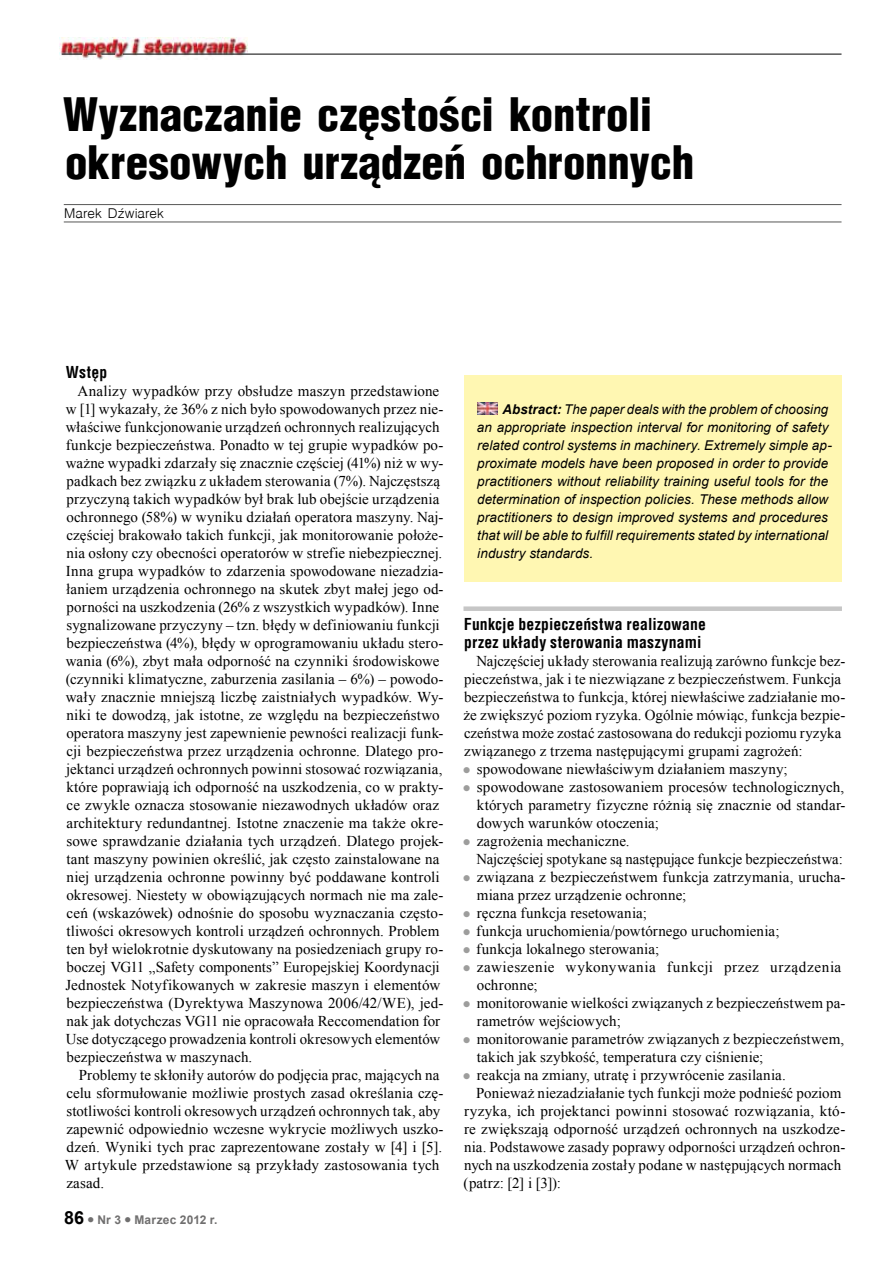
<style>
.page{position:relative;width:893px;height:1263px;background:#fff}
.page>*{position:absolute;margin:0;border:0;box-sizing:border-box;transform-origin:0 0}
.t1{font:900 45px/48px "Switzerland Cond";color:#000}
.t2{font:700 15.75px/18px "Switzerland Condensed";letter-spacing:.01em;color:#000}
.t3{font:15px/18px "Times New Roman";letter-spacing:.01em;color:#000}
.t4{font:15px "Times New Roman";letter-spacing:.035em;color:#000}
.t5{font:italic 13.5px/18px "Arial";letter-spacing:.005em;color:#000}
.t6{font:300 13.5px "Switzerland";letter-spacing:.005em;color:#000}
.t7{font:700 12px "Arial";letter-spacing:.02em;color:#706f6f}
.s1{font-size:18px;color:#000}
.s2{font-weight:700}
</style>
<div class="page">
<img style="left:60px;top:38px;width:187px;height:22px">
<svg style="left:62px;top:54px;width:20px;height:1px"></svg>
<svg style="left:88px;top:54px;width:27px;height:1px"></svg>
<hr style="left:123px;top:54px;width:718px;height:1px;background:#000">
<div style="left:463px;top:606px;width:379px;height:5px;background:#c6c6c6"></div>
<hr style="left:64px;top:204px;width:777px;height:1px;background:#575756">
<hr style="left:64px;top:222px;width:777px;height:1px;background:#575756">
<div style="left:464px;top:374px;width:378px;height:207px;background:#fff7b2"></div>
<img style="left:478px;top:402px;width:19px;height:12px">
<h1 class="t1" style="left:63px;top:89px;width:633px">Wyznaczanie częstości kontroli okresowych urządzeń ochronnych</h1>
<p class="t6" style="left:64px;top:205px;width:101px">Marek Dźwiarek</p>
<p class="t2" style="left:66px;top:363px;width:43px">Wstęp</p>
<p class="t3" style="left:65px;top:382px;width:380px;text-indent:12px">Analizy wypadków przy obsłudze maszyn przedstawione w [1] wykazały, że 36% z nich było spowodowanych przez nie&shy;właściwe funkcjonowanie urządzeń ochronnych realizujących funkcje bezpieczeństwa. Ponadto w tej grupie wypadków po&shy;ważne wypadki zdarzały się znacznie częściej (41%) niż w wy&shy;padkach bez związku z układem sterowania (7%). Najczęstszą przyczyną takich wypadków był brak lub obejście urządzenia ochronnego (58%) w wyniku działań operatora maszyny. Naj&shy;częściej brakowało takich funkcji, jak monitorowanie położe&shy;nia osłony czy obecności operatorów w strefie niebezpiecznej.<br>Inna grupa wypadków to zdarzenia spowodowane niezadzia&shy;łaniem urządzenia ochronnego na skutek zbyt małej jego od&shy;porności na uszkodzenia (26% z wszystkich wypadków). Inne sygnalizowane przyczyny – tzn. błędy w definiowaniu funkcji bezpieczeństwa (4%), błędy w oprogramowaniu układu stero&shy;wania (6%), zbyt mała odporność na czynniki środowiskowe (czynniki klimatyczne, zaburzenia zasilania – 6%) – powodo&shy;wały znacznie mniejszą liczbę zaistniałych wypadków. Wy&shy;niki te dowodzą, jak istotne, ze względu na bezpieczeństwo operatora maszyny jest zapewnienie pewności realizacji funk&shy;cji bezpieczeństwa przez urządzenia ochronne. Dlatego pro&shy;jektanci urządzeń ochronnych powinni stosować rozwiązania, które poprawiają ich odporność na uszkodzenia, co w prakty&shy;ce zwykle oznacza stosowanie niezawodnych układów oraz architektury redundantnej. Istotne znaczenie ma także okre&shy;sowe sprawdzanie działania tych urządzeń. Dlatego projek&shy;tant maszyny powinien określić, jak często zainstalowane na niej urządzenia ochronne powinny być poddawane kontroli okresowej. Niestety w obowiązujących normach nie ma zale&shy;ceń (wskazówek) odnośnie do sposobu wyznaczania często&shy;tliwości okresowych kontroli urządzeń ochronnych. Problem ten był wielokrotnie dyskutowany na posiedzeniach grupy ro&shy;boczej VG11 „Safety components” Europejskiej Koordynacji Jednostek Notyfikowanych w zakresie maszyn i elementów bezpieczeństwa (Dyrektywa Maszynowa 2006/42/WE), jed&shy;nak jak dotychczas VG11 nie opracowała Reccomendation for Use dotyczącego prowadzenia kontroli okresowych elementów bezpieczeństwa w maszynach.</p>
<p class="t3" style="left:65px;top:1066px;width:380px;text-indent:14px">Problemy te skłoniły autorów do podjęcia prac, mających na celu sformułowanie możliwie prostych zasad określania czę&shy;stotliwości kontroli okresowych urządzeń ochronnych tak, aby zapewnić odpowiednio wczesne wykrycie możliwych uszko&shy;dzeń. Wyniki tych prac zaprezentowane zostały w [4] i [5].<br>W artykule przedstawione są przykłady zastosowania tych zasad.</p>
<p class="t7" style="left:64px;top:1212px;width:155px"><span class="s1">86</span> ● Nr 3 ● Marzec 2012 r.</p>
<p class="t5" style="left:477px;top:400px;width:356px;text-indent:26px"><span class="s2">Abstract:</span> The paper deals with the problem of choosing an appropriate inspection interval for monitoring of safety related control systems in machinery. Extremely simple ap&shy;proximate models have been proposed in order to provide practitioners without reliability training useful tools for the determination of inspection policies. These methods allow practitioners to design improved systems and procedures that will be able to fulfill requirements stated by international industry standards.</p>
<p class="t2" style="left:464px;top:615px;width:244px">Funkcje bezpieczeństwa realizowane przez układy sterowania maszynami</p>
<p class="t3" style="left:476px;top:652px;width:370px">Najczęściej układy sterowania realizują zarówno funkcje bez-</p>
<p class="t3" style="left:464px;top:670px;width:379px">pieczeństwa, jak i te niezwiązane z bezpieczeństwem. Funkcja</p>
<p class="t3" style="left:464px;top:688px;width:383px">bezpieczeństwa to funkcja, której niewłaściwe zadziałanie mo-</p>
<p class="t3" style="left:463px;top:706px;width:383px">że zwiększyć poziom ryzyka. Ogólnie mówiąc, funkcja bezpie-</p>
<p class="t3" style="left:464px;top:724px;width:379px">czeństwa może zostać zastosowana do redukcji poziomu ryzyka</p>
<p class="t3" style="left:464px;top:742px;width:340px">związanego z trzema następującymi grupami zagrożeń:</p>
<p class="t3" style="left:477px;top:760px;width:312px">spowodowane niewłaściwym działaniem maszyny;</p>
<p class="t3" style="left:477px;top:778px;width:369px">spowodowane zastosowaniem procesów technologicznych,</p>
<p class="t3" style="left:477px;top:796px;width:370px">których parametry fizyczne różnią się znacznie od standar-</p>
<p class="t3" style="left:477px;top:814px;width:184px">dowych warunków otoczenia;</p>
<p class="t3" style="left:477px;top:832px;width:154px">zagrożenia mechaniczne.</p>
<p class="t3" style="left:476px;top:850px;width:368px">Najczęściej spotykane są następujące funkcje bezpieczeństwa:</p>
<p class="t3" style="left:477px;top:868px;width:370px">związana z bezpieczeństwem funkcja zatrzymania, urucha-</p>
<p class="t3" style="left:477px;top:886px;width:211px">miana przez urządzenie ochronne;</p>
<p class="t3" style="left:477px;top:904px;width:172px">ręczna funkcja resetowania;</p>
<p class="t3" style="left:476px;top:922px;width:305px">funkcja uruchomienia/powtórnego uruchomienia;</p>
<p class="t3" style="left:476px;top:940px;width:185px">funkcja lokalnego sterowania;</p>
<p class="t4" style="left:477px;top:957px;width:366px">zawieszenie wykonywania funkcji przez urządzenia</p>
<p class="t3" style="left:477px;top:976px;width:62px">ochronne;</p>
<p class="t3" style="left:477px;top:994px;width:370px">monitorowanie wielkości związanych z bezpieczeństwem pa-</p>
<p class="t3" style="left:477px;top:1012px;width:146px">rametrów wejściowych;</p>
<p class="t3" style="left:477px;top:1030px;width:369px">monitorowanie parametrów związanych z bezpieczeństwem,</p>
<p class="t3" style="left:477px;top:1048px;width:288px">takich jak szybkość, temperatura czy ciśnienie;</p>
<p class="t3" style="left:477px;top:1066px;width:310px">reakcja na zmiany, utratę i przywrócenie zasilania.</p>
<p class="t3" style="left:476px;top:1084px;width:366px">Ponieważ niezadziałanie tych funkcji może podnieść poziom</p>
<p class="t3" style="left:464px;top:1102px;width:383px">ryzyka, ich projektanci powinni stosować rozwiązania, któ-</p>
<p class="t3" style="left:464px;top:1120px;width:383px">re zwiększają odporność urządzeń ochronnych na uszkodze-</p>
<p class="t3" style="left:464px;top:1138px;width:383px">nia. Podstawowe zasady poprawy odporności urządzeń ochron-</p>
<p class="t3" style="left:464px;top:1156px;width:379px">nych na uszkodzenia zostały podane w następujących normach</p>
<p class="t3" style="left:463px;top:1174px;width:99px">(patrz: [2] i [3]):</p>
</div>
